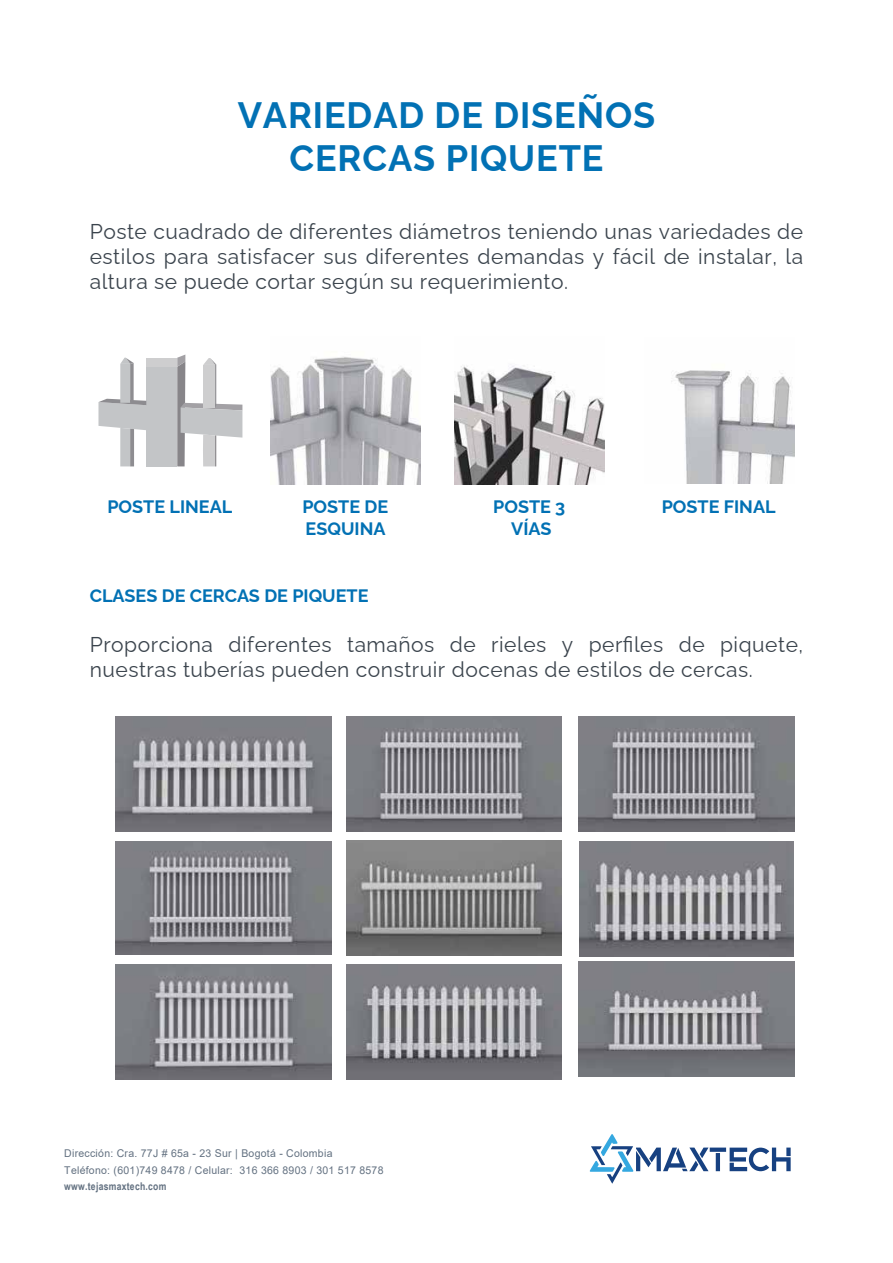
<style>
.page{position:relative;width:893px;height:1263px;background:#fff}
.page>*{position:absolute;margin:0;border:0;box-sizing:border-box;transform-origin:0 0}
.t1{font:700 36.75px/43.2px "Raleway";letter-spacing:.025em;color:#0271b4;text-align:center}
.t2{font:21.45px/25.2px "Raleway";letter-spacing:.025em;color:#3b444d;text-align:justify}
.t3{font:700 18px/21.6px "Raleway";color:#0271b4}
.t4{font:10.65px/16.5px "Arial";letter-spacing:.025em;color:#637181}
.t5{font:700 10.65px "Arial Narrow";letter-spacing:.025em;color:#637181}
</style>
<div class="page">
<svg style="left:590px;top:1134px;width:118px;height:50px"></svg>
<hr style="left:716px;top:1153px;width:4px;height:18px;background:#174181">
<div style="left:710px;top:1147px;width:16px;height:5px;background:#174181"></div>
<svg style="left:730px;top:1147px;width:61px;height:24px"></svg>
<div style="left:146px;top:358px;width:31px;height:9px;background:#cececf"></div>
<div style="left:146px;top:367px;width:31px;height:99px;background:#c3c5c7"></div>
<svg style="left:98px;top:357px;width:48px;height:109px"></svg>
<svg style="left:130px;top:429px;width:4px;height:37px"></svg>
<svg style="left:177px;top:355px;width:65px;height:111px"></svg>
<hr style="left:215px;top:435px;width:1px;height:31px;background:#878589">
<img style="left:270px;top:356px;width:151px;height:129px">
<img style="left:454px;top:365px;width:151px;height:120px">
<img style="left:671px;top:370px;width:123px;height:114px">
<img style="left:115px;top:716px;width:216px;height:115px">
<img style="left:579px;top:962px;width:215px;height:115px">
<img style="left:347px;top:964px;width:215px;height:115px">
<img style="left:579px;top:841px;width:215px;height:115px">
<img style="left:347px;top:840px;width:215px;height:115px">
<img style="left:116px;top:964px;width:215px;height:115px">
<img style="left:116px;top:841px;width:215px;height:113px">
<img style="left:579px;top:717px;width:215px;height:114px">
<img style="left:347px;top:716px;width:215px;height:115px">
<h1 class="t1" style="left:238px;top:89px;width:419px">VARIEDAD DE DISEÑOS<br>CERCAS PIQUETE</h1>
<p class="t2" style="left:90px;top:216px;width:715px">Poste cuadrado de diferentes diámetros teniendo unas variedades de estilos para satisfacer sus diferentes demandas y fácil de instalar, la altura se puede cortar según su requerimiento.</p>
<p class="t3" style="left:107px;top:494px;width:126px">POSTE LINEAL</p>
<p class="t3" style="left:302px;top:494px;width:87px">POSTE DE<br>ESQUINA</p>
<p class="t3" style="left:493px;top:494px;width:74px;text-align:center">POSTE 3<br>VÍAS</p>
<p class="t3" style="left:662px;top:494px;width:115px">POSTE FINAL</p>
<p class="t3" style="left:90px;top:583px;width:280px">CLASES DE CERCAS DE PIQUETE</p>
<p class="t2" style="left:90px;top:630px;width:715px">Proporciona diferentes tamaños de rieles y perfiles de piquete, nuestras tuberías pueden construir docenas de estilos de cercas.</p>
<p class="t4" style="left:64px;top:1145px;width:321px">Dirección: Cra. 77J # 65a - 23 Sur | Bogotá - Colombia<br>Teléfono: (601)749 8478 / Celular: 316 366 8903 / 301 517 8578</p>
<p class="t5" style="left:64px;top:1178px;width:104px">www.tejasmaxtech.com</p>
</div>
